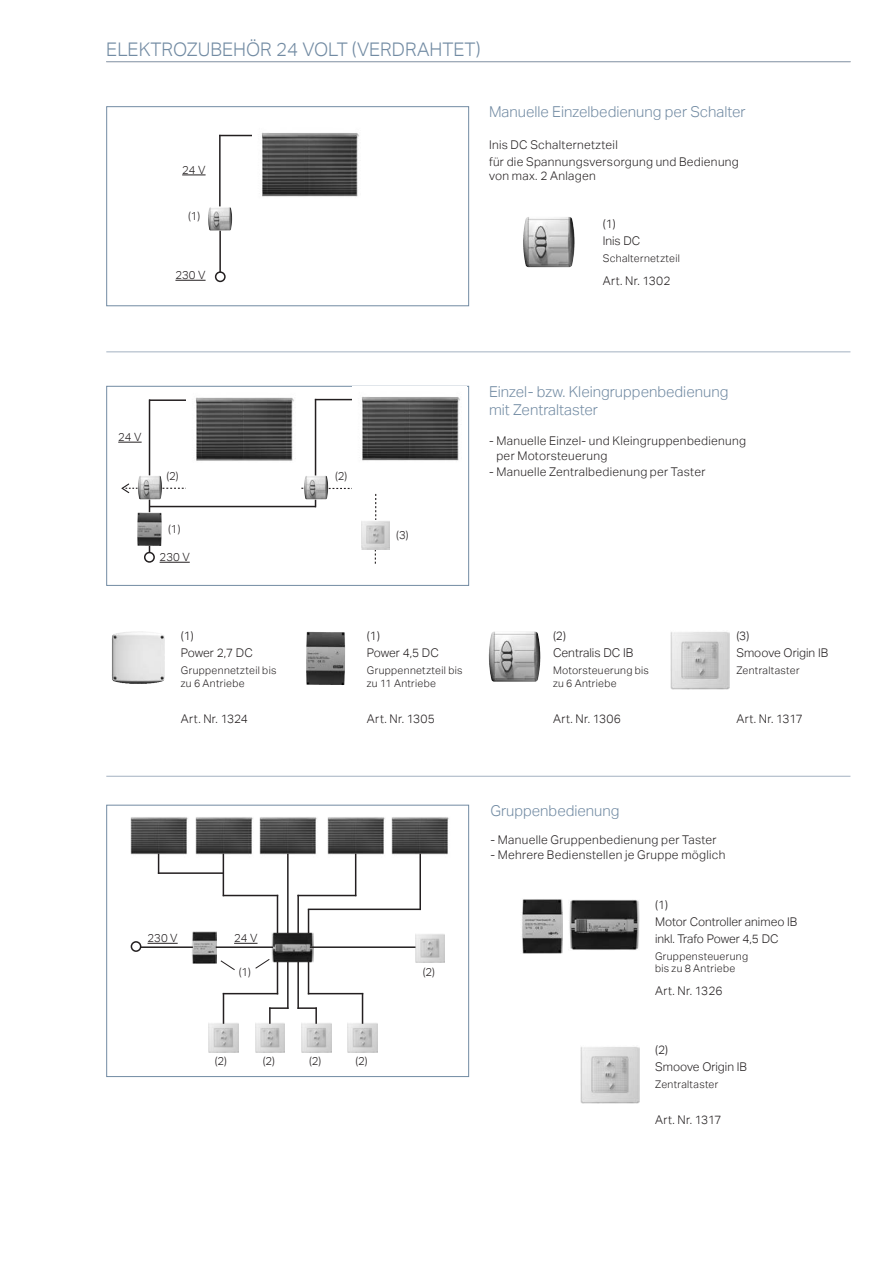
<style>
.page{position:relative;width:893px;height:1263px;background:#fff}
.page>*{position:absolute;margin:0;border:0;box-sizing:border-box;transform-origin:0 0}
.t1{font:300 18.75px "Aktiv Grotesk";color:#728ba3}
.t2{font:300 15px/18px "Aktiv Grotesk";color:#728ba3}
.t3{font:300 12.15px "Aktiv Grotesk";color:#231f20}
.t4{font:300 12px/17px "Aktiv Grotesk";letter-spacing:.025em;color:#231f20}
.t5{font:300 12px/17px "Aktiv Grotesk";color:#231f20}
.t6{font:300 11.4px "Aktiv Grotesk";color:#231f20}
.t7{font:300 10.5px/12.8px "Aktiv Grotesk";letter-spacing:.03em;color:#231f20}
</style>
<div class="page">
<img style="left:130px;top:817px;width:187px;height:55px">
<img style="left:327px;top:817px;width:122px;height:55px">
<img style="left:138px;top:476px;width:24px;height:23px">
<img style="left:304px;top:476px;width:24px;height:23px">
<div style="left:106px;top:106px;width:363px;height:200px;border:1px solid #728ba3"></div>
<div style="left:106px;top:386px;width:363px;height:200px;border:1px solid #728ba3"></div>
<div style="left:106px;top:805px;width:363px;height:272px;border:1px solid #728ba3"></div>
<hr style="left:219px;top:135px;width:43px;height:1px;background:#231f20">
<hr style="left:219px;top:135px;width:2px;height:71px;background:#231f20">
<hr style="left:219px;top:231px;width:2px;height:43px;background:#231f20">
<div style="left:215px;top:271px;width:11px;height:11px;border:2px solid #231f20;border-radius:50%"></div>
<hr style="left:106px;top:61px;width:744px;height:1px;background:#a3b1c1">
<hr style="left:106px;top:351px;width:744px;height:1px;background:#a3b1c1">
<hr style="left:106px;top:776px;width:744px;height:1px;background:#a3b1c1">
<img style="left:252px;top:132px;width:107px;height:65px">
<svg style="left:118px;top:442px;width:24px;height:1px"></svg>
<svg style="left:234px;top:943px;width:23px;height:1px"></svg>
<hr style="left:160px;top:562px;width:30px;height:1px;background:#231f20">
<hr style="left:148px;top:943px;width:30px;height:1px;background:#231f20">
<hr style="left:149px;top:399px;width:48px;height:2px;background:#231f20">
<hr style="left:149px;top:399px;width:1px;height:76px;background:#231f20">
<svg style="left:149px;top:499px;width:1px;height:13px"></svg>
<hr style="left:149px;top:506px;width:167px;height:1px;background:#231f20">
<hr style="left:315px;top:399px;width:1px;height:76px;background:#231f20">
<hr style="left:315px;top:399px;width:48px;height:1px;background:#231f20">
<svg style="left:162px;top:488px;width:141px;height:1px"></svg>
<svg style="left:121px;top:483px;width:17px;height:11px"></svg>
<svg style="left:329px;top:488px;width:47px;height:32px"></svg>
<svg style="left:375px;top:549px;width:1px;height:15px"></svg>
<div style="left:144px;top:552px;width:11px;height:11px;border:2px solid #231f20;border-radius:50%"></div>
<img style="left:187px;top:387px;width:113px;height:102px">
<img style="left:353px;top:387px;width:114px;height:105px">
<img style="left:361px;top:521px;width:29px;height:28px">
<svg style="left:158px;top:853px;width:1px;height:19px"></svg>
<hr style="left:223px;top:853px;width:1px;height:43px;background:#231f20">
<hr style="left:355px;top:853px;width:1px;height:43px;background:#231f20">
<hr style="left:419px;top:853px;width:2px;height:57px;background:#231f20">
<img style="left:192px;top:931px;width:24px;height:32px">
<img style="left:415px;top:934px;width:30px;height:29px">
<img style="left:272px;top:933px;width:42px;height:30px">
<svg style="left:308px;top:910px;width:1px;height:23px"></svg>
<hr style="left:287px;top:853px;width:2px;height:80px;background:#231f20">
<hr style="left:297px;top:895px;width:2px;height:38px;background:#231f20">
<hr style="left:308px;top:908px;width:113px;height:2px;background:#231f20">
<hr style="left:141px;top:946px;width:52px;height:2px;background:#231f20">
<hr style="left:216px;top:946px;width:57px;height:2px;background:#231f20">
<hr style="left:310px;top:946px;width:105px;height:2px;background:#231f20">
<div style="left:131px;top:941px;width:10px;height:11px;border:2px solid #231f20;border-radius:50%"></div>
<hr style="left:297px;top:895px;width:59px;height:1px;background:#231f20">
<hr style="left:277px;top:895px;width:1px;height:38px;background:#231f20">
<hr style="left:223px;top:895px;width:55px;height:1px;background:#231f20">
<hr style="left:158px;top:872px;width:65px;height:2px;background:#231f20">
<img style="left:209px;top:1023px;width:29px;height:29px">
<img style="left:255px;top:1023px;width:30px;height:29px">
<img style="left:301px;top:1023px;width:30px;height:29px">
<img style="left:348px;top:1023px;width:29px;height:29px">
<hr style="left:277px;top:962px;width:1px;height:32px;background:#231f20">
<hr style="left:308px;top:962px;width:1px;height:32px;background:#231f20">
<hr style="left:287px;top:962px;width:2px;height:47px;background:#231f20">
<hr style="left:297px;top:962px;width:2px;height:47px;background:#231f20">
<hr style="left:223px;top:993px;width:55px;height:1px;background:#231f20">
<hr style="left:223px;top:993px;width:1px;height:31px;background:#231f20">
<hr style="left:308px;top:993px;width:55px;height:1px;background:#231f20">
<hr style="left:362px;top:993px;width:1px;height:31px;background:#231f20">
<hr style="left:297px;top:1007px;width:20px;height:2px;background:#231f20">
<svg style="left:315px;top:1007px;width:2px;height:17px"></svg>
<hr style="left:269px;top:1007px;width:20px;height:2px;background:#231f20">
<svg style="left:269px;top:1007px;width:2px;height:17px"></svg>
<svg style="left:220px;top:960px;width:15px;height:10px"></svg>
<svg style="left:255px;top:959px;width:15px;height:10px"></svg>
<img style="left:581px;top:1047px;width:59px;height:57px">
<img style="left:522px;top:899px;width:40px;height:54px">
<img style="left:569px;top:899px;width:71px;height:51px">
<img style="left:112px;top:631px;width:26px;height:51px">
<img style="left:306px;top:632px;width:39px;height:53px">
<img style="left:489px;top:631px;width:51px;height:51px">
<img style="left:671px;top:632px;width:59px;height:58px">
<img style="left:523px;top:217px;width:52px;height:50px">
<img style="left:137px;top:512px;width:25px;height:34px">
<img style="left:208px;top:207px;width:24px;height:23px">
<svg style="left:182px;top:175px;width:24px;height:1px"></svg>
<hr style="left:175px;top:280px;width:31px;height:1px;background:#231f20">
<h1 class="t1" style="left:106px;top:38px;width:376px">ELEKTROZUBEHÖR 24 VOLT (VERDRAHTET)</h1>
<p class="t6" style="left:182px;top:163px;width:25px">24 V</p>
<p class="t6" style="left:188px;top:210px;width:14px">(1)</p>
<p class="t6" style="left:175px;top:268px;width:32px">230 V</p>
<p class="t2" style="left:489px;top:103px;width:258px">Manuelle Einzelbedienung per Schalter</p>
<p class="t4" style="left:489px;top:137px;width:251px;line-height:16.5px">Inis DC Schalternetzteil<br>für die Spannungsversorgung und Bedienung</p>
<p class="t4" style="left:489px;top:168px;width:108px">von max. 2 Anlagen</p>
<p class="t4" style="left:603px;top:215px;width:39px">(1)<br>Inis DC</p>
<p class="t7" style="left:603px;top:252px;width:79px">Schalternetzteil</p>
<p class="t4" style="left:603px;top:272px;width:69px">Art. Nr. 1302</p>
<p class="t6" style="left:118px;top:430px;width:25px">24 V</p>
<p class="t6" style="left:166px;top:469px;width:14px">(2)</p>
<p class="t6" style="left:335px;top:469px;width:14px">(2)</p>
<p class="t6" style="left:168px;top:523px;width:14px">(1)</p>
<p class="t6" style="left:160px;top:550px;width:32px">230 V</p>
<p class="t6" style="left:396px;top:528px;width:14px">(3)</p>
<p class="t2" style="left:489px;top:382px;width:241px">Einzel- bzw. Kleingruppenbedienung mit Zentraltaster</p>
<p class="t4" style="left:496px;top:434px;width:251px;line-height:14.4px;text-indent:-7px">- Manuelle Einzel- und Kleingruppenbedienung per Motorsteuerung</p>
<p class="t4" style="left:489px;top:463px;width:218px">- Manuelle Zentralbedienung per Taster</p>
<p class="t4" style="left:553px;top:627px;width:14px">(2)</p>
<p class="t3" style="left:553px;top:646px;width:82px">Centralis DC IB</p>
<p class="t7" style="left:553px;top:664px;width:98px">Motorsteuerung bis zu 6 Antriebe</p>
<p class="t4" style="left:181px;top:627px;width:73px">(1)<br>Power 2,7 DC</p>
<p class="t7" style="left:181px;top:664px;width:97px">Gruppennetzteil bis zu 6 Antriebe</p>
<p class="t4" style="left:367px;top:627px;width:73px">(1)<br>Power 4,5 DC</p>
<p class="t7" style="left:367px;top:664px;width:97px">Gruppennetzteil bis zu 11 Antriebe</p>
<p class="t4" style="left:367px;top:710px;width:69px">Art. Nr. 1305</p>
<p class="t4" style="left:181px;top:710px;width:69px">Art. Nr. 1324</p>
<p class="t4" style="left:553px;top:710px;width:70px">Art. Nr. 1306</p>
<p class="t5" style="left:736px;top:627px;width:93px">(3)<br>Smoove Origin IB</p>
<p class="t7" style="left:736px;top:664px;width:65px">Zentraltaster</p>
<p class="t5" style="left:736px;top:710px;width:68px">Art. Nr. 1317</p>
<p class="t6" style="left:148px;top:931px;width:32px">230 V</p>
<p class="t6" style="left:234px;top:931px;width:25px">24 V</p>
<p class="t6" style="left:239px;top:965px;width:14px">(1)</p>
<p class="t6" style="left:215px;top:1054px;width:14px">(2)</p>
<p class="t6" style="left:263px;top:1054px;width:14px">(2)</p>
<p class="t6" style="left:309px;top:1054px;width:14px">(2)</p>
<p class="t6" style="left:355px;top:1054px;width:14px">(2)</p>
<p class="t6" style="left:423px;top:965px;width:14px">(2)</p>
<p class="t2" style="left:490px;top:801px;width:131px">Gruppenbedienung</p>
<p class="t4" style="left:490px;top:832px;width:228px">- Manuelle Gruppenbedienung per Taster</p>
<p class="t4" style="left:490px;top:846px;width:237px">- Mehrere Bedienstellen je Gruppe möglich</p>
<p class="t5" style="left:655px;top:896px;width:144px">(1)<br>Motor Controller animeo IB inkl. Trafo Power 4,5 DC</p>
<p class="t7" style="left:655px;top:949px;width:95px">Gruppensteuerung bis zu 8 Antriebe</p>
<p class="t4" style="left:655px;top:982px;width:69px">Art. Nr. 1326</p>
<p class="t5" style="left:655px;top:1042px;width:93px">(2)<br>Smoove Origin IB</p>
<p class="t7" style="left:655px;top:1078px;width:65px">Zentraltaster</p>
<p class="t5" style="left:655px;top:1112px;width:68px">Art. Nr. 1317</p>
</div>
